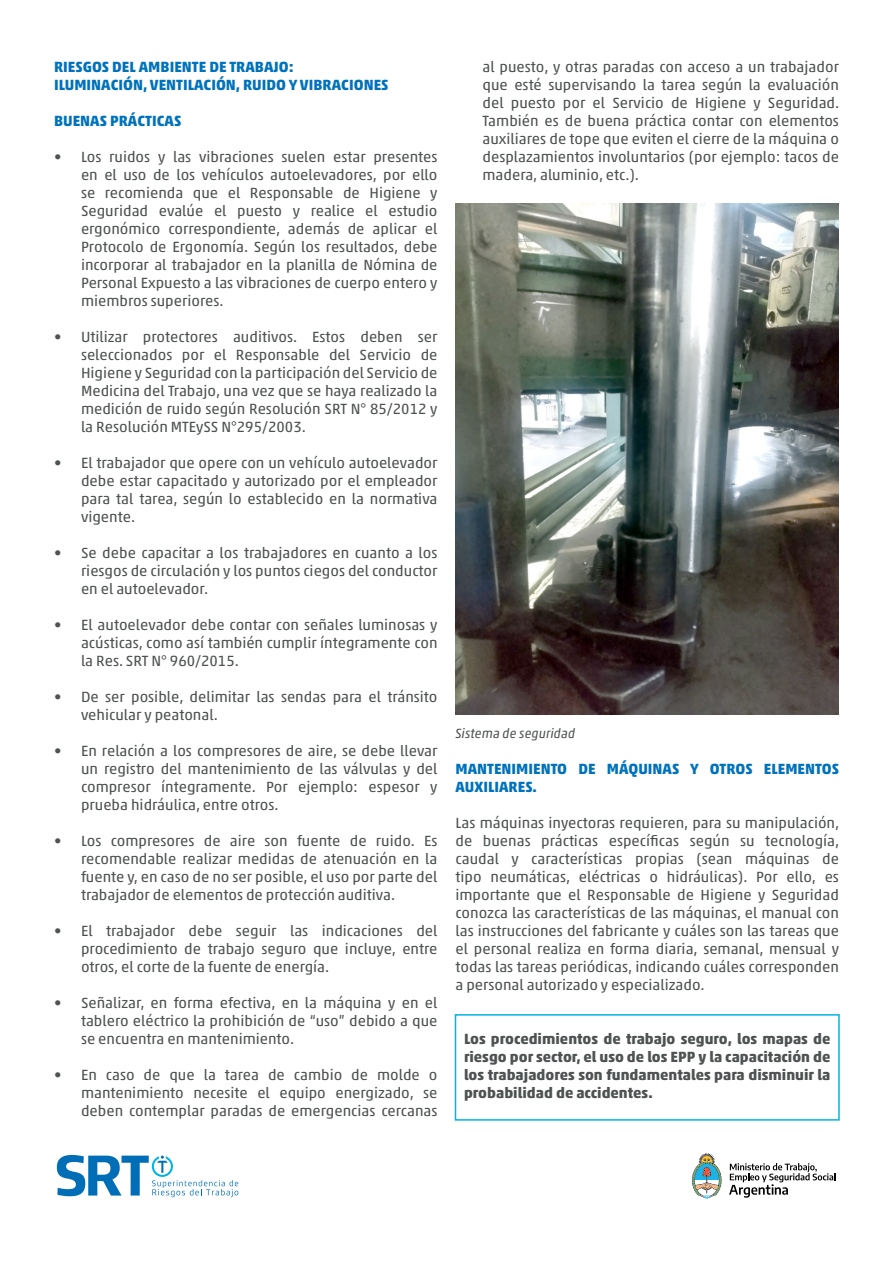
<style>
.page{position:relative;width:893px;height:1263px;background:#fff}
.page>*{position:absolute;margin:0;border:0;box-sizing:border-box;transform-origin:0 0}
.t1{font:15px/18px "Akko Pro";color:#4f5252;text-align:justify}
.t2{font:700 15px/18px "Akko Pro";color:#4f5252;text-align:justify}
.t3{font:700 15px/18px "Akko Pro";color:#0072bc}
.t4{font:italic 13.5px "Akko Pro";color:#4f5252}
</style>
<div class="page">
<svg style="left:692px;top:1153px;width:30px;height:46px"></svg>
<svg style="left:729px;top:1163px;width:106px;height:34px"></svg>
<svg style="left:57px;top:1155px;width:181px;height:42px"></svg>
<div style="left:455px;top:1014px;width:385px;height:107px;border:2px solid #00b4e7"></div>
<img style="left:455px;top:203px;width:384px;height:512px">
<p class="t3" style="left:54px;top:58px;width:241px">RIESGOS DEL AMBIENTE DE TRABAJO:</p>
<p class="t3" style="left:54px;top:76px;width:336px">ILUMINACIÓN, VENTILACIÓN, RUIDO Y VIBRACIONES</p>
<p class="t3" style="left:54px;top:112px;width:129px">BUENAS PRÁCTICAS</p>
<p class="t1" style="left:81px;top:148px;width:358px;text-indent:-27px">• Los ruidos y las vibraciones suelen estar presentes en el uso de los vehículos autoelevadores, por ello se recomienda que el Responsable de Higiene y Seguridad evalúe el puesto y realice el estudio ergonómico correspondiente, además de aplicar el Protocolo de Ergonomía. Según los resultados, debe incorporar al trabajador en la planilla de Nómina de Personal Expuesto a las vibraciones de cuerpo entero y miembros superiores.</p>
<p class="t1" style="left:81px;top:328px;width:358px;text-indent:-27px">• Utilizar protectores auditivos. Estos deben ser seleccionados por el Responsable del Servicio de Higiene y Seguridad con la participación del Servicio de Medicina del Trabajo, una vez que se haya realizado la medición de ruido según Resolución SRT N° 85/2012 y la Resolución MTEySS N°295/2003.</p>
<p class="t1" style="left:81px;top:454px;width:358px;text-indent:-27px">• El trabajador que opere con un vehículo autoelevador debe estar capacitado y autorizado por el empleador para tal tarea, según lo establecido en la normativa vigente.</p>
<p class="t1" style="left:81px;top:544px;width:358px;text-indent:-27px">• Se debe capacitar a los trabajadores en cuanto a los riesgos de circulación y los puntos ciegos del conductor en el autoelevador.</p>
<p class="t1" style="left:81px;top:616px;width:358px;text-indent:-27px">• El autoelevador debe contar con señales luminosas y acústicas, como así también cumplir íntegramente con la Res. SRT N° 960/2015.</p>
<p class="t1" style="left:81px;top:688px;width:358px;text-indent:-27px">• De ser posible, delimitar las sendas para el tránsito vehicular y peatonal.</p>
<p class="t1" style="left:81px;top:742px;width:358px;text-indent:-27px">• En relación a los compresores de aire, se debe llevar un registro del mantenimiento de las válvulas y del compresor íntegramente. Por ejemplo: espesor y prueba hidráulica, entre otros.</p>
<p class="t1" style="left:81px;top:832px;width:358px;text-indent:-27px">• Los compresores de aire son fuente de ruido. Es recomendable realizar medidas de atenuación en la fuente y, en caso de no ser posible, el uso por parte del trabajador de elementos de protección auditiva.</p>
<p class="t1" style="left:81px;top:922px;width:358px;text-indent:-27px">• El trabajador debe seguir las indicaciones del procedimiento de trabajo seguro que incluye, entre otros, el corte de la fuente de energía.</p>
<p class="t1" style="left:81px;top:994px;width:358px;text-indent:-27px">• Señalizar, en forma efectiva, en la máquina y en el tablero eléctrico la prohibición de “uso” debido a que se encuentra en mantenimiento.</p>
<p class="t1" style="left:81px;top:1066px;width:358px;text-indent:-27px">• En caso de que la tarea de cambio de molde o mantenimiento necesite el equipo energizado, se deben contemplar paradas de emergencias cercanas</p>
<p class="t1" style="left:482px;top:58px;width:358px">al puesto, y otras paradas con acceso a un trabajador que esté supervisando la tarea según la evaluación del puesto por el Servicio de Higiene y Seguridad.<br>También es de buena práctica contar con elementos auxiliares de tope que eviten el cierre de la máquina o desplazamientos involuntarios (por ejemplo: tacos de madera, aluminio, etc.).</p>
<p class="t4" style="left:455px;top:725px;width:121px">Sistema de seguridad</p>
<p class="t3" style="left:455px;top:760px;width:385px">MANTENIMIENTO DE MÁQUINAS Y OTROS ELEMENTOS<br>AUXILIARES.</p>
<p class="t1" style="left:455px;top:814px;width:385px">Las máquinas inyectoras requieren, para su manipulación, de buenas prácticas específicas según su tecnología, caudal y características propias (sean máquinas de tipo neumáticas, eléctricas o hidráulicas). Por ello, es importante que el Responsable de Higiene y Seguridad conozca las características de las máquinas, el manual con las instrucciones del fabricante y cuáles son las tareas que el personal realiza en forma diaria, semanal, mensual y todas las tareas periódicas, indicando cuáles corresponden a personal autorizado y especializado.</p>
<p class="t2" style="left:464px;top:1030px;width:368px">Los procedimientos de trabajo seguro, los mapas de riesgo por sector, el uso de los EPP y la capacitación de los trabajadores son fundamentales para disminuir la probabilidad de accidentes.</p>
</div>
